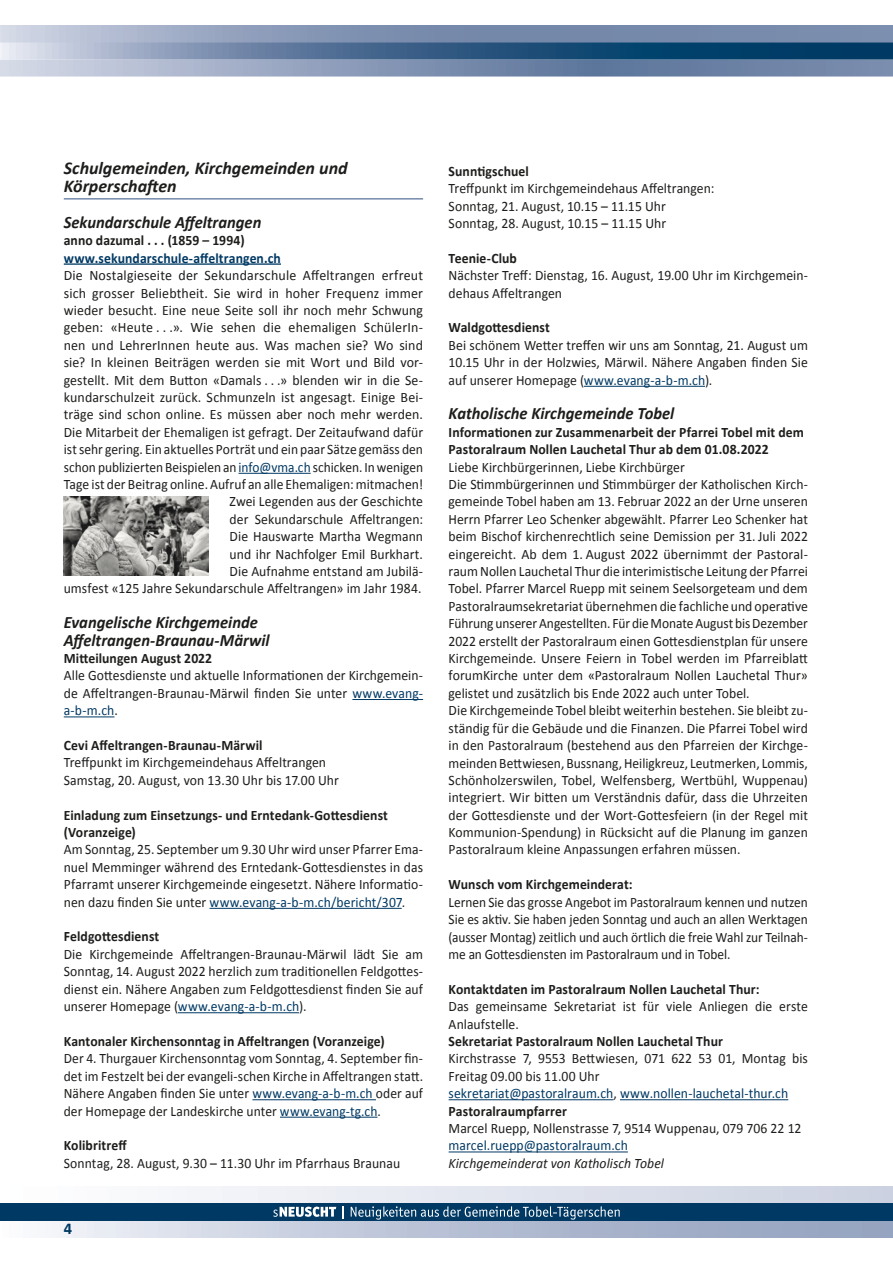
<style>
.page{position:relative;width:893px;height:1263px;background:#fff}
.page>*{position:absolute;margin:0;border:0;box-sizing:border-box;transform-origin:0 0}
.t1{font:italic 700 18px/18px "Calibri";color:#1d1d1b}
.t2{font:italic 700 17.4px/17.4px "Calibri";color:#1d1d1b;scale:.95 1}
.t3{font:700 16.5px "Calibri";color:#003964}
.t4{font:14.4px/17.4px "Calibri";letter-spacing:.005em;color:#1d1d1b;scale:.95 1}
.t5{font:14.4px/17.4px "Calibri";letter-spacing:.005em;color:#1d1d1b;text-align:right}
.t6{font:700 14.4px/17.4px "Calibri";letter-spacing:.005em;color:#1d1d1b;scale:.95 1}
.t7{font:14.4px/17.4px "Calibri";letter-spacing:.005em;color:#1d1d1b;text-align:justify;scale:.94 1}
.t8{font:14.4px/17.4px "Calibri";letter-spacing:.005em;color:#1d1d1b;text-align:justify;scale:.93 1}
.t9{font:700 14.4px "Calibri";letter-spacing:.01em;color:#003964;scale:.95 1}
.t10{font:italic 14.4px "Calibri";color:#1d1d1b;scale:.95 1}
.t11{font:14.4px "Calibri";letter-spacing:.005em;color:#003964;scale:.95 1}
.s1{color:#003964}
.s2{font-weight:700}
</style>
<div class="page">
<div style="left:0;top:1220px;width:893px;height:17px;background:linear-gradient(to right,#f0f2f8,#8a99b9)"></div>
<div style="left:0;top:1186px;width:893px;height:17px;background:linear-gradient(to right,#fff,#ccd1e1)"></div>
<svg style="left:0;top:26px;width:893px;height:17px;background:#8798b6"></svg>
<div style="left:0;top:1203px;width:893px;height:17px;background:#003964"></div>
<svg style="left:0;top:44px;width:893px;height:33px;background:#6b86a6"></svg>
<img style="left:0;top:43px;width:893px;height:1px">
<svg style="left:342px;top:1207px;width:1px;height:12px"></svg>
<svg style="left:273px;top:1206px;width:63px;height:11px"></svg>
<svg style="left:351px;top:1206px;width:269px;height:13px"></svg>
<hr style="left:64px;top:198px;width:359px;height:2px;background:#7589ab">
<hr style="left:64px;top:263px;width:217px;height:2px;background:#003964">
<hr style="left:239px;top:473px;width:72px;height:1px;background:#003964">
<hr style="left:352px;top:699px;width:71px;height:1px;background:#003964">
<hr style="left:64px;top:716px;width:51px;height:1px;background:#003964">
<hr style="left:210px;top:908px;width:192px;height:1px;background:#003964">
<hr style="left:178px;top:1012px;width:121px;height:1px;background:#003964">
<hr style="left:252px;top:1099px;width:124px;height:1px;background:#003964">
<hr style="left:280px;top:1117px;width:97px;height:1px;background:#003964">
<hr style="left:584px;top:386px;width:121px;height:1px;background:#003964">
<hr style="left:449px;top:1099px;width:164px;height:1px;background:#003964">
<hr style="left:620px;top:1099px;width:168px;height:1px;background:#003964">
<hr style="left:449px;top:1151px;width:179px;height:1px;background:#003964">
<img style="left:64px;top:497px;width:144px;height:79px">
<p class="t1" style="left:64px;top:158px;width:285px">Schulgemeinden, Kirchgemeinden und<br>Körperschaften</p>
<p class="t2" style="left:64px;top:213px;width:210px">Sekundarschule Affeltrangen</p>
<p class="t6" style="left:64px;top:231px;width:192px">anno dazumal . . . (1859 – 1994)</p>
<p class="t9" style="left:64px;top:249px;width:230px">www.sekundarschule-affeltrangen.ch</p>
<p class="t5" style="left:64px;top:267px;width:361px">Die Nostalgieseite der Sekundarschule Affeltrangen erfreut sich grosser Beliebtheit. Sie wird in hoher Frequenz immer wieder besucht. Eine neue Seite soll ihr noch mehr Schwung geben: «Heute . . .». Wie sehen die ehemaligen SchülerIn&shy;nen und LehrerInnen heute aus. Was machen sie? Wo sind sie? In kleinen Beiträgen werden sie mit Wort und Bild vor&shy;gestellt. Mit dem Button «Damals . . .» blenden wir in die Se&shy;kundarschulzeit zurück. Schmunzeln ist angesagt. Einige Bei&shy;träge sind schon online. Es müssen aber noch mehr werden.<br>Die Mitarbeit der Ehemaligen ist gefragt. Der Zeitaufwand dafür ist sehr gering. Ein aktuelles Porträt und ein paar Sätze gemäss den schon publizierten Beispielen an <span class="s1">info@vma.ch</span> schicken. In wenigen Tage ist der Beitrag online. Aufruf an alle Ehemaligen: mitmachen!<br>Zwei Legenden aus der Geschichte<br>der Sekundarschule Affeltrangen:<br>Die Hauswarte Martha Wegmann<br>und ihr Nachfolger Emil Burkhart.<br>Die Aufnahme entstand am Jubilä-<br>umsfest «125 Jahre Sek undarschule Affeltrangen» im Jahr 1984.</p>
<p class="t2" style="left:64px;top:613px;width:218px">Evangelische Kirchgemeinde<br>Affeltrangen-Braunau-Märwil</p>
<p class="t6" style="left:64px;top:649px;width:158px">Mitteilungen August 2022</p>
<p class="t4" style="left:64px;top:667px;width:380px;text-align:justify">Alle Gottesdienste und aktuelle Informationen der Kirchgemein&shy;de Affeltrangen-Braunau-Märwil finden Sie unter <span class="s1">www.evang&shy;a-b-m.ch</span>.</p>
<p class="t6" style="left:64px;top:736px;width:211px">Cevi Affeltrangen-Braunau-Märwil</p>
<p class="t4" style="left:64px;top:754px;width:291px">Treffpunkt im Kirchgemeindehaus Affeltrangen<br>Samstag, 20. August, von 13.30 Uhr bis 17.00 Uhr</p>
<p class="t6" style="left:64px;top:805px;width:343px">Einladung zum Einsetzungs- und Erntedank-Gottesdienst (Voranzeige)</p>
<p class="t4" style="left:64px;top:841px;width:380px;text-align:justify">Am Sonntag, 25. September um 9.30 Uhr wird unser Pfarrer Ema&shy;nuel Memminger während des Erntedank-Gottesdienstes in das Pfarramt unserer Kirchgemeinde eingesetzt. Nähere Informatio&shy;nen dazu finden Sie unter <span class="s1">www.evang-a-b-m.ch/bericht/307</span>.</p>
<p class="t6" style="left:64px;top:927px;width:102px">Feldgottesdienst</p>
<p class="t4" style="left:64px;top:945px;width:380px;text-align:justify">Die Kirchgemeinde Affeltrangen-Braunau-Märwil lädt Sie am Sonntag, 14. August 2022 herzlich zum traditionellen Feldgottes&shy;dienst ein. Nähere Angaben zum Feldgottesdienst finden Sie auf unserer Homepage (<span class="s1">www.evang-a-b-m.ch</span>).</p>
<p class="t6" style="left:64px;top:1032px;width:339px">Kantonaler Kirchensonntag in Affeltrangen (Voranzeige)</p>
<p class="t7" style="left:64px;top:1050px;width:384px">Der 4. Thurgauer Kirchensonntag vom Sonntag, 4. September fin&shy;det im Festzelt bei der evangeli-schen Kirche in Affeltrangen statt.<br>Nähere Angaben finden Sie unter <span class="s1">www.evang-a-b-m.ch</span> oder auf der Homepage der Landeskirche unter <span class="s1">www.evang-tg.ch</span>.</p>
<p class="t6" style="left:64px;top:1136px;width:68px">Kolibritreff</p>
<p class="t4" style="left:64px;top:1154px;width:356px">Sonntag, 28. August, 9.30 – 11.30 Uhr im Pfarrhaus Braunau</p>
<p class="t3" style="left:64px;top:1218px;width:10px">4</p>
<p class="t6" style="left:449px;top:162px;width:86px">Sunntigschuel</p>
<p class="t4" style="left:449px;top:180px;width:281px">Treffpunkt im Kirchgemeindehaus Affeltrangen:<br>Sonntag, 21. August, 10.15 – 11.15 Uhr<br>Sonntag, 28. August, 10.15 – 11.15 Uhr</p>
<p class="t6" style="left:449px;top:249px;width:73px">Teenie-Club</p>
<p class="t4" style="left:449px;top:267px;width:380px">Nächster Treff: Dienstag, 16. August, 19.00 Uhr im Kirchgemein&shy;dehaus Affeltrangen</p>
<p class="t6" style="left:449px;top:318px;width:108px">Waldgottesdienst</p>
<p class="t4" style="left:449px;top:336px;width:380px;text-align:justify">Bei schönem Wetter treffen wir uns am Sonntag, 21. August um 10.15 Uhr in der Holzwies, Märwil. Nähere Angaben finden Sie auf unserer Homepage (<span class="s1">www.evang-a-b-m.ch</span>).</p>
<p class="t2" style="left:449px;top:404px;width:239px">Katholische Kirchgemeinde Tobel</p>
<p class="t6" style="left:449px;top:423px;width:376px">Informationen zur Zusammenarbeit der Pfarrei Tobel mit dem<br>Pastoralraum Nollen Lauchetal Thur ab dem 01.08.2022</p>
<p class="t4" style="left:449px;top:458px;width:380px">Liebe Kirchbürgerinnen, Liebe Kirchbürger<br>Die Stimmbürgerinnen und Stimmbürger der Katholischen Kirch&shy;gemeinde Tobel haben am 13. Februar 2022 an der Urne unseren Herrn Pfarrer Leo Schenker abgewählt. Pfarrer Leo Schenker hat beim Bischof kirchenrechtlich seine Demission per 31. Juli 2022 eingereicht. Ab dem 1. August 2022 übernimmt der Pastoral&shy;raum Nollen Lauchetal Thur die interimistische Leitung der Pfarrei Tobel. Pfarrer Marcel Ruepp mit seinem Seelsorgeteam und dem Pastoralraumsekretariat übernehmen die fachliche und operative Führung unserer Angestellten. Für die Monate August bis Dezember 2022 erstellt der Pastoralraum einen Gottesdienstplan für unsere Kirchgemeinde. Unsere Feiern in Tobel werden im Pfarreiblatt forumKirche unter dem «Pastoralraum Nollen Lauchetal Thur» gelistet und zusätzlich bis Ende 2022 auch unter Tobel.<br>Die Kirchgemeinde Tobel bleibt weiterhin bestehen. Sie bleibt zu&shy;ständig für die Gebäude und die Finanzen. Die Pfarrei Tobel wird in den Pastoralraum (bestehend aus den Pfarreien der Kirchge&shy;meinden Bettwiesen, Bussnang, Heiligkreuz, Leutmerken, Lommis, Schönholzerswilen, Tobel, Welfensberg, Wertbühl, Wuppenau) integriert. Wir bitten um Verständnis dafür, dass die Uhrzeiten der Gottesdienste und der Wort-Gottesfeiern (in der Regel mit Kommunion-Spendung) in Rücksicht auf die Planung im ganzen Pastoralraum kleine Anpassungen erfahren müssen.</p>
<p class="t6" style="left:449px;top:875px;width:195px">Wunsch vom Kirchgemeinderat:</p>
<p class="t8" style="left:449px;top:893px;width:388px">Lernen Sie das grosse Angebot im Pastoralraum kennen und nutzen Sie es aktiv. Sie haben jeden Sonntag und auch an allen Werktagen (ausser Montag) zeitlich und auch örtlich die freie Wahl zur Teilnah&shy;me an Gottesdiensten im Pastoralraum und in Tobel.</p>
<p class="t6" style="left:449px;top:979px;width:329px">Kontaktdaten im Pastoralraum Nollen Lauchetal Thur:</p>
<p class="t4" style="left:449px;top:998px;width:380px">Das gemeinsame Sekretariat ist für viele Anliegen die erste<br>Anlaufstelle.</p>
<p class="t6" style="left:449px;top:1032px;width:290px">Sekretariat Pastoralraum Nollen Lauchetal Thur</p>
<p class="t4" style="left:449px;top:1050px;width:380px">Kirchstrasse 7, 9553 Bettwiesen, 071 622 53 01, Montag bis Freitag 09.00 bis 11.00 Uhr<br><span class="s1">sekretariat@pastoralraum.ch</span>, <span class="s1">www.nollen-lauchetal-thur.ch </span><span class="s2">Pastoralraumpfarrer</span></p>
<p class="t4" style="left:449px;top:1119px;width:373px">Marcel Ruepp, Nollenstrasse 7, 9514 Wuppenau, 079 706 22 12</p>
<p class="t11" style="left:449px;top:1136px;width:190px">marcel.ruepp@pastoralraum.ch</p>
<p class="t10" style="left:449px;top:1154px;width:228px">Kirchgemeinderat von Katholisch Tobel</p>
</div>
